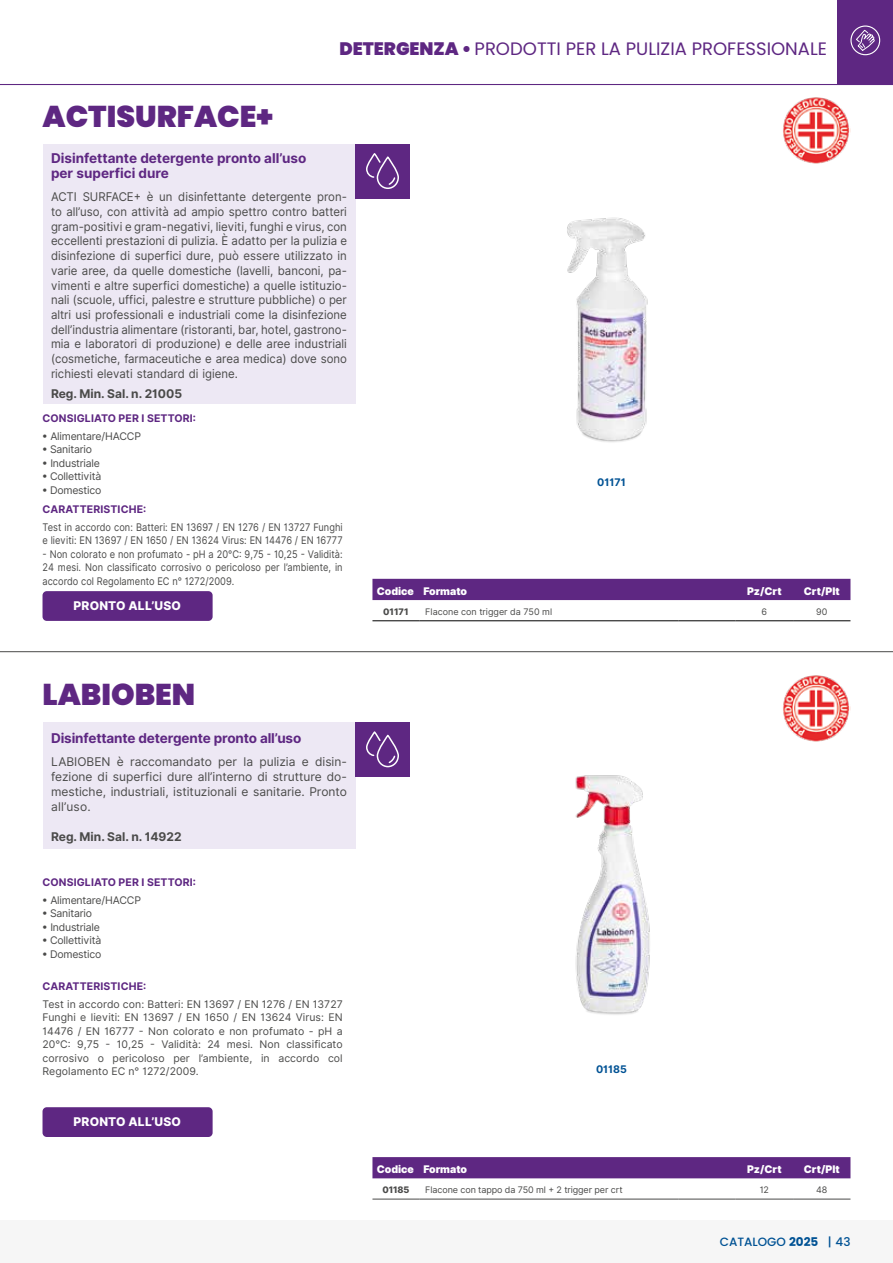
<style>
.page{position:relative;width:893px;height:1263px;background:#fff}
.page>*{position:absolute;margin:0;border:0;box-sizing:border-box;transform-origin:0 0}
.t1{font:900 30px "Poppins";color:#5e2782}
.t2{font:18px "Poppins";color:#5e2782}
.t3{font:700 13.5px/15px "Inter";letter-spacing:-.005em;color:#5e2782}
.t4{font:12px/14.7px "Inter";color:#4a4a49;text-align:justify;scale:.95 1}
.t5{font:12px/15px "Inter";color:#4a4a49;text-align:justify}
.t6{font:700 12px "Inter";color:#4a4a49}
.t7{font:800 12px "Inter";letter-spacing:.015em;color:#fff}
.t8{font:500 12px "Poppins";color:#005294}
.t9{font:10.5px/13.5px "Inter";letter-spacing:.005em;color:#4a4a49;scale:.88 1}
.t10{font:10.5px/13.5px "Inter";letter-spacing:.005em;color:#4a4a49;text-align:justify}
.t11{font:10.5px "Inter";letter-spacing:-.02em;color:#4a4a49}
.t12{font:700 10.5px "Inter";letter-spacing:.01em;color:#5e2782}
.t13{font:900 10.5px "Inter";color:#fff}
.t14{font:700 10.5px "Inter";color:#005294}
.t15{font:9px "Inter";letter-spacing:-.01em;color:#4a4a49}
.t16{font:800 9px "Inter";letter-spacing:-.005em;color:#4a4a49}
.s1{font-weight:900}
.s2{font-weight:700}
</style>
<div class="page">
<div style="left:0;top:1220px;width:893px;height:43px;background:#f6f6f6"></div>
<hr style="left:0;top:84px;width:893px;height:1px;background:#5e2782">
<div style="left:838px;top:0;width:55px;height:85px;background:#5e2782"></div>
<svg style="left:855px;top:29px;width:20px;height:23px"></svg>
<div style="left:850px;top:25px;width:30px;height:30px;border:1px solid #fff;border-radius:50%"></div>
<div style="left:43px;top:144px;width:312px;height:259px;background:#ede8f4"></div>
<div style="left:43px;top:722px;width:312px;height:127px;background:#ede8f4"></div>
<div style="left:372px;top:579px;width:478px;height:21px;background:#5e2782"></div>
<hr style="left:372px;top:620px;width:47px;height:1px;background:#000">
<hr style="left:419px;top:620px;width:259px;height:1px;background:#000">
<hr style="left:678px;top:620px;width:58px;height:1px;background:#000">
<hr style="left:736px;top:620px;width:57px;height:1px;background:#000">
<hr style="left:793px;top:620px;width:57px;height:1px;background:#000">
<div style="left:372px;top:1157px;width:478px;height:21px;background:#5e2782"></div>
<hr style="left:372px;top:1199px;width:47px;height:1px;background:#4a4a49">
<hr style="left:419px;top:1199px;width:259px;height:1px;background:#4a4a49">
<hr style="left:678px;top:1199px;width:58px;height:1px;background:#4a4a49">
<hr style="left:736px;top:1199px;width:57px;height:1px;background:#4a4a49">
<hr style="left:793px;top:1199px;width:57px;height:1px;background:#4a4a49">
<hr style="left:0;top:651px;width:893px;height:1px;background:#4a4a49">
<img style="left:567px;top:217px;width:81px;height:225px">
<img style="left:575px;top:775px;width:75px;height:240px">
<img style="left:783px;top:97px;width:67px;height:67px">
<img style="left:783px;top:675px;width:67px;height:67px">
<div style="left:355px;top:144px;width:54px;height:54px;background:#5e2782"></div>
<svg style="left:366px;top:154px;width:33px;height:35px"></svg>
<div style="left:355px;top:722px;width:54px;height:54px;background:#5e2782"></div>
<svg style="left:366px;top:732px;width:33px;height:36px"></svg>
<div style="left:43px;top:591px;width:170px;height:30px;background:#5e2782;border-radius:4px"></div>
<div style="left:43px;top:1107px;width:170px;height:30px;background:#5e2782;border-radius:4px"></div>
<h1 class="t1" style="left:43px;top:99px;width:232px">ACTISURFACE+</h1>
<h2 class="t2" style="left:339px;top:39px;width:489px"><span class="s1">DETERGENZA •</span> PRODOTTI PER LA PULIZIA PROFESSIONALE</h2>
<p class="t3" style="left:51px;top:151px;width:257px">Disinfettante detergente pronto all’uso per superfici dure</p>
<p class="t4" style="left:51px;top:190px;width:313px">ACTI SURFACE+ è un disinfettante detergente pron&shy;to all’uso, con attività ad ampio spettro contro batteri gram-positivi e gram-negativi, lieviti, funghi e virus, con eccellenti prestazioni di pulizia. È adatto per la pulizia e disinfezione di superfici dure, può essere utilizzato in varie aree, da quelle domestiche (lavelli, banconi, pa&shy;vimenti e altre superfici domestiche) a quelle istituzio&shy;nali (scuole, uffici, palestre e strutture pubbliche) o per altri usi professionali e industriali come la disinfezione dell’industria alimentare (ristoranti, bar, hotel, gastrono&shy;mia e laboratori di produzione) e delle aree industriali (cosmetiche, farmaceutiche e area medica) dove sono richiesti elevati standard di igiene.</p>
<p class="t6" style="left:51px;top:384px;width:133px">Reg. Min. Sal. n. 21005</p>
<p class="t12" style="left:43px;top:410px;width:155px">CONSIGLIATO PER I SETTORI:</p>
<p class="t11" style="left:43px;top:428px;width:100px">• Alimentare/HACCP</p>
<p class="t11" style="left:43px;top:442px;width:51px">• Sanitario</p>
<p class="t11" style="left:43px;top:455px;width:59px">• Industriale</p>
<p class="t11" style="left:43px;top:469px;width:60px">• Collettività</p>
<p class="t11" style="left:43px;top:482px;width:60px">• Domestico</p>
<p class="t12" style="left:43px;top:502px;width:105px">CARATTERISTICHE:</p>
<p class="t9" style="left:43px;top:520px;width:343px">Test in accordo con: Batteri: EN 13697 / EN 1276 / EN 13727 Funghi e lieviti: EN 13697 / EN 1650 / EN 13624 Virus: EN 14476 / EN 16777</p>
<p class="t9" style="left:43px;top:547px;width:343px;text-align:justify">- Non colorato e non profumato - pH a 20°C: 9,75 - 10,25 - Validità:<br>24 mesi. Non classificato corrosivo o pericoloso per l’ambiente, in accordo col Regolamento EC n° 1272/2009.</p>
<p class="t7" style="left:74px;top:597px;width:109px">PRONTO ALL’USO</p>
<h1 class="t1" style="left:43px;top:677px;width:154px">LABIOBEN</h1>
<p class="t3" style="left:51px;top:731px;width:252px">Disinfettante detergente pronto all’uso</p>
<p class="t5" style="left:51px;top:755px;width:297px">LABIOBEN è raccomandato per la pulizia e disin&shy;fezione di superfici dure all’interno di strutture do&shy;mestiche, industriali, istituzionali e sanitarie. Pronto all’uso.</p>
<p class="t6" style="left:51px;top:828px;width:132px">Reg. Min. Sal. n. 14922</p>
<p class="t12" style="left:43px;top:875px;width:155px">CONSIGLIATO PER I SETTORI:</p>
<p class="t11" style="left:43px;top:892px;width:100px">• Alimentare/HACCP</p>
<p class="t11" style="left:43px;top:906px;width:51px">• Sanitario</p>
<p class="t11" style="left:43px;top:919px;width:59px">• Industriale</p>
<p class="t11" style="left:43px;top:933px;width:60px">• Collettività</p>
<p class="t11" style="left:43px;top:946px;width:60px">• Domestico</p>
<p class="t12" style="left:43px;top:978px;width:105px">CARATTERISTICHE:</p>
<p class="t10" style="left:43px;top:997px;width:302px">Test in accordo con: Batteri: EN 13697 / EN 1276 / EN 13727<br>Funghi e lieviti: EN 13697 / EN 1650 / EN 13624 Virus: EN 14476 / EN 16777 - Non colorato e non profumato - pH a 20°C: 9,75 - 10,25 - Validità: 24 mesi. Non classificato corrosivo o pericoloso per l’ambiente, in accordo col Regolamento EC n° 1272/2009.</p>
<p class="t7" style="left:74px;top:1113px;width:109px">PRONTO ALL’USO</p>
<p class="t14" style="left:597px;top:475px;width:30px">01171</p>
<p class="t13" style="left:377px;top:583px;width:92px">Codice Formato</p>
<p class="t13" style="left:747px;top:583px;width:36px">Pz/Crt</p>
<p class="t13" style="left:804px;top:583px;width:37px">Crt/Plt</p>
<p class="t16" style="left:383px;top:605px;width:27px">01171</p>
<p class="t15" style="left:425px;top:605px;width:128px">Flacone con trigger da 750 ml</p>
<p class="t15" style="left:762px;top:605px;width:7px">6</p>
<p class="t15" style="left:816px;top:605px;width:13px">90</p>
<p class="t14" style="left:596px;top:1061px;width:32px">01185</p>
<p class="t13" style="left:377px;top:1161px;width:92px">Codice Formato</p>
<p class="t13" style="left:747px;top:1161px;width:36px">Pz/Crt</p>
<p class="t13" style="left:804px;top:1161px;width:37px">Crt/Plt</p>
<p class="t16" style="left:382px;top:1183px;width:28px">01185</p>
<p class="t15" style="left:425px;top:1183px;width:199px">Flacone con tappo da 750 ml + 2 trigger per crt</p>
<p class="t15" style="left:760px;top:1183px;width:11px">12</p>
<p class="t15" style="left:816px;top:1183px;width:13px">48</p>
<p class="t8" style="left:720px;top:1235px;width:132px">CATALOGO <span class="s2">2025</span> | 43</p>
</div>
